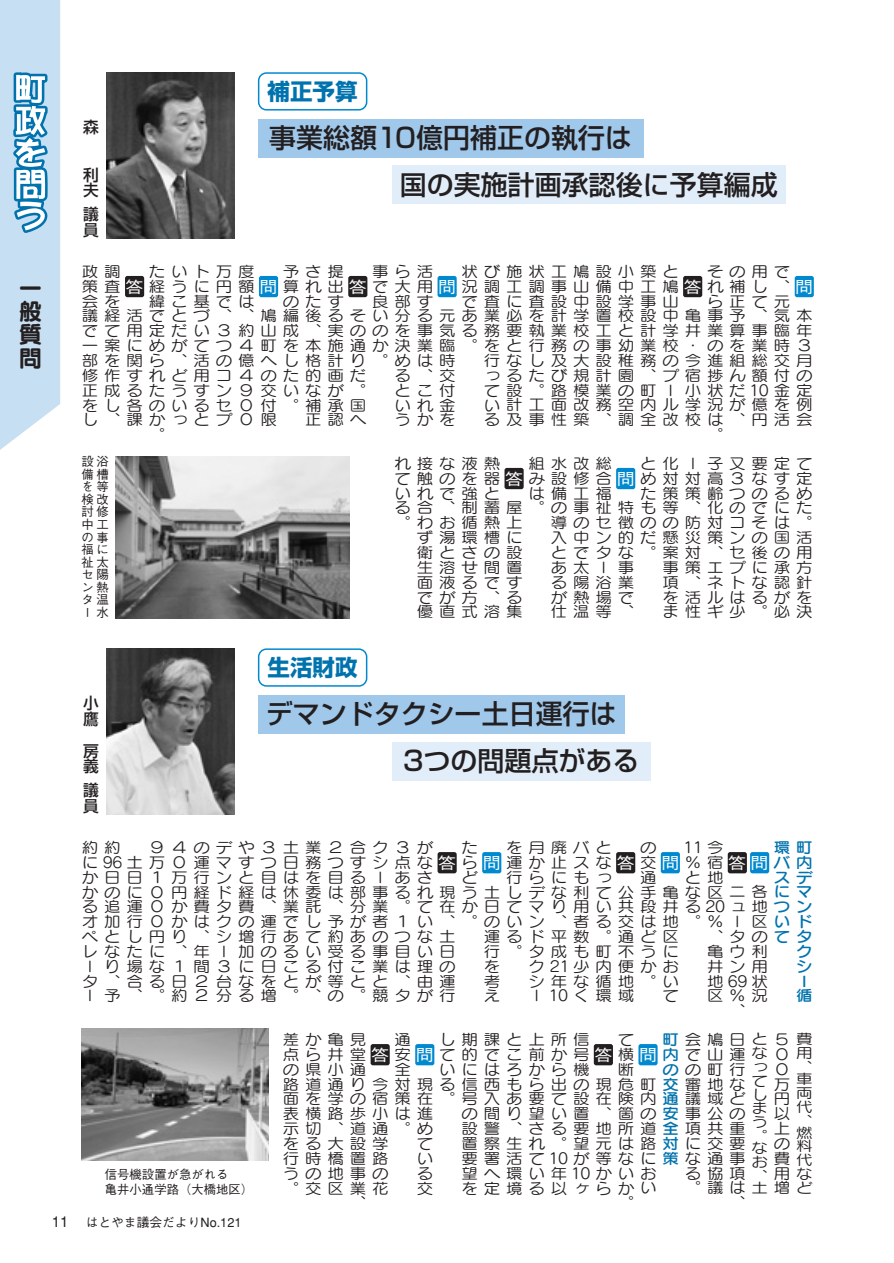
<style>
.page{position:relative;width:894px;height:1263px;background:#fff}
.page>*{position:absolute;margin:0;border:0;box-sizing:border-box;transform-origin:0 0}
.t1{font:500 27px/46.8px "Shin Go";color:#231f20}
.t2{font:23.4px/23.4px "Seurat CID B";color:#231f20;text-align:justify}
.t3{font:700 22.5px "Shin Go";color:#0073ae}
.t4{font:500 15.75px/15.8px "Shin Go";color:#231f20}
.t5{font:14.85px/14.9px "Seurat CID M";letter-spacing:.355em;color:#231f20;scale:1.11 1}
.t6{font:13.8px/13.8px "Seurat CID M";color:#231f20;text-align:justify;scale:1.19 1}
.t7{font:500 12.75px "Gothic BBB";color:#231f20}
.t8{font:500 12.3px/12.6px "Gothic BBB";color:#231f20}
.s1{font-family:"Gothic BBB";font-weight:500;font-size:16.2px;color:#fff}
.s2{font-family:"Seurat CID DB";color:#0073ae}
.s3{font-size:15px}
.s4{font-size:13.8px}
</style>
<div class="page">
<svg style="left:0;top:0;width:60px;height:450px;background:#c0dbee"></svg>
<div style="left:259px;top:276px;width:19px;height:21px;background:#0089cf;border-radius:2px"></div>
<div style="left:438px;top:276px;width:19px;height:21px;background:#0089cf;border-radius:2px"></div>
<div style="left:125px;top:276px;width:19px;height:21px;background:#231f20;border-radius:2px"></div>
<div style="left:348px;top:276px;width:19px;height:21px;background:#231f20;border-radius:2px"></div>
<div style="left:683px;top:276px;width:19px;height:21px;background:#231f20;border-radius:2px"></div>
<div style="left:795px;top:276px;width:19px;height:21px;background:#0089cf;border-radius:2px"></div>
<div style="left:505px;top:468px;width:19px;height:21px;background:#231f20;border-radius:2px"></div>
<div style="left:616px;top:468px;width:19px;height:21px;background:#0089cf;border-radius:2px"></div>
<div style="left:258px;top:119px;width:385px;height:38px;background:#a0c8ea"></div>
<div style="left:392px;top:166px;width:394px;height:38px;background:#e1edf8"></div>
<svg style="left:258px;top:72px;width:109px;height:39px"></svg>
<div style="left:638px;top:1044px;width:20px;height:21px;background:#0089cf;border-radius:2px"></div>
<div style="left:482px;top:852px;width:19px;height:21px;background:#0089cf;border-radius:2px"></div>
<div style="left:728px;top:852px;width:19px;height:21px;background:#231f20;border-radius:2px"></div>
<div style="left:616px;top:852px;width:19px;height:21px;background:#231f20;border-radius:2px"></div>
<div style="left:438px;top:852px;width:19px;height:21px;background:#231f20;border-radius:2px"></div>
<div style="left:750px;top:852px;width:19px;height:21px;background:#0089cf;border-radius:2px"></div>
<div style="left:661px;top:852px;width:19px;height:21px;background:#0089cf;border-radius:2px"></div>
<div style="left:594px;top:1044px;width:19px;height:21px;background:#231f20;border-radius:2px"></div>
<div style="left:415px;top:1044px;width:19px;height:21px;background:#0089cf;border-radius:2px"></div>
<div style="left:371px;top:1044px;width:19px;height:21px;background:#231f20;border-radius:2px"></div>
<div style="left:258px;top:695px;width:367px;height:38px;background:#a0c8ea"></div>
<div style="left:392px;top:742px;width:259px;height:38px;background:#e1edf8"></div>
<svg style="left:258px;top:648px;width:109px;height:39px"></svg>
<img style="left:81px;top:1029px;width:188px;height:132px">
<img style="left:115px;top:456px;width:234px;height:163px">
<svg style="left:107px;top:72px;width:128px;height:166px;background:#575757"></svg>
<svg style="left:107px;top:648px;width:128px;height:166px;background:#7f7f7f"></svg>
<p class="t2" style="left:19px;top:279px;width:25px">一般質問</p>
<p class="t4" style="left:83px;top:121px;width:17px">森</p>
<p class="t4" style="left:83px;top:169px;width:17px">利夫</p>
<p class="t4" style="left:83px;top:208px;width:17px">議員</p>
<p class="t3" style="left:268px;top:83px;width:91px">補正予算</p>
<p class="t1" style="left:400px;top:118px;width:379px;text-indent:-131px">事業総額10億円補正の執行は<br>国の実施計画承認後に予算編成</p>
<p class="t5" style="left:461px;top:258px;width:197px;line-height:29.7px">状び施状工鳩設小築とで査に査設中設学事山</p>
<p class="t5" style="left:149px;top:258px;width:97px;line-height:29.7px">たいト万度緯こ基では</p>
<p class="t5" style="left:283px;top:258px;width:57px;line-height:29.7px">予さ提のたす</p>
<p class="t5" style="left:372px;top:258px;width:57px;line-height:29.7px">事ら活良部す</p>
<p class="t5" style="left:82px;top:258px;width:36px;line-height:29.7px">政調会を</p>
<p class="t5" style="left:707px;top:266px;width:77px">その用で</p>
<p class="t5" style="left:82px;top:281px;width:660px">策査<span class="s1">答</span>経うに円額<span class="s1">問</span>算れ出<span class="s1">答</span>で大用<span class="s1">問</span>況調工調事山備中工鳩<span class="s1">答</span>れ補し、<span class="s1">問</span></p>
<p class="t5" style="left:707px;top:296px;width:77px">ら正て元</p>
<p class="t5" style="left:82px;top:310px;width:660px;text-align:right">議経活でとづ、、鳩編後るそい分る元あ業必を計学置校設中亀事予、気本でて用定だい３約山成、実ののを事気る務要執業校工と計学井業算事臨年一案にめがてつ４町を本施通か決業臨。をと行務の事幼業校・のを業時３行なし及大設稚務の今進組総交月<br>っるたび規計園、プ宿捗ん額付の<br>て設。路模業の町ー小状だ10金定<br>い計工面改務空内ル学況が億を例<br>る及事性築、調全改校は、円活会</p>
<p class="t5" style="left:394px;top:355px;width:57px;text-align:justify;text-indent:-313px">部を関ら、活の億へし格計り。めは時る、交とこ付いれ金うかを</p>
<p class="t5" style="left:82px;top:370px;width:258px;text-align:right">修作すれど用コ４のた的画だ正成るたうすン９交いなが。をし各のいるセ０付。補承国正認へ</p>
<p class="t5" style="left:82px;top:414px;width:177px">し、課かっとプ０限</p>
<p class="t5" style="left:707px;top:429px;width:16px">。</p>
<p class="t5" style="left:149px;top:429px;width:16px">。</p>
<p class="t8" style="left:82px;top:457px;width:29px;text-align:justify">設浴備槽を等検改討修中工の事福に祉太セ陽ン熱タ温ー水</p>
<p class="t5" style="left:394px;top:458px;width:378px;text-align:right">と化ー子又要定て<br>て触のを器<span class="s1">答</span>み設修合<span class="s1">問</span>め対対高３なす定た策策齢つのるめ<br>る合、制蓄屋。の事祉特も等、化のでにた導のセ徴のの防対コそは。<br>入中ン的だ懸災策ンの国活<br>とでタな。案対、セ後の用<br>事策エプに承方<br>項、ネトな認針<br>を活ルはるがを<br>ま性ギ少。必決</p>
<p class="t5" style="left:528px;top:450px;width:77px;line-height:29.7px">組水改総は備工福</p>
<p class="t5" style="left:394px;top:450px;width:97px;line-height:29.7px">れ接な液熱いれで強と</p>
<p class="t5" style="left:417px;top:517px;width:97px;text-align:justify;text-indent:-22px">。わお循熱上ず湯環槽に衛とさの設生溶せ間置面液るですでが方、る優直式溶集</p>
<p class="t5" style="left:551px;top:562px;width:77px;text-align:justify">あ太ー事る陽浴業が熱場で仕温等、</p>
<p class="t4" style="left:83px;top:697px;width:17px">小鷹</p>
<p class="t4" style="left:83px;top:745px;width:17px">房義</p>
<p class="t4" style="left:83px;top:784px;width:17px">議員</p>
<p class="t3" style="left:268px;top:659px;width:91px">生活財政</p>
<p class="t1" style="left:403px;top:694px;width:238px;text-indent:-137px">デマンドタクシー土日運行は<br>3つの問題点がある</p>
<p class="t5" style="left:82px;top:835px;width:318px;line-height:29.7px;text-align:right">９４のデや３土業２合ク３が<br>か日日１万行ンと目はを目るーあさ</p>
<p class="t5" style="left:506px;top:835px;width:97px;line-height:29.7px">を月廃バと行らにもっ</p>
<p class="t5" style="left:82px;top:842px;width:36px">約約</p>
<p class="t5" style="left:461px;top:835px;width:16px;line-height:29.7px">たど</p>
<p class="t5" style="left:683px;top:835px;width:38px;line-height:29.7px">11今と地</p>
<p class="t5" style="left:82px;top:842px;width:660px;text-align:right"><span class="s2">環町<br></span>に96土万０運マすつ日務つすシ点な<span class="s1">答</span>ら<span class="s1">問</span>運か止スな<span class="s1">答</span>交<span class="s1">問</span>％宿<span class="s1">答問</span><span class="s2">バ内スデ<br></span>かのに０円経ド経は休委は部事るれ現う土しデな利て公手亀な区ニ各<span class="s2">にマ</span>る追運０か費タ費、業託、分業。て在か日てマり用い共段井る20ュ地<span class="s2">つン</span>オ加行０かはクの運でし予が者１い、。のいン、者る交は地。％ー区<span class="s2">いド</span>、タの<span class="s2">てタ<br>ク<br>シ<br>ー<br>循</span></p>
<p class="t5" style="left:640px;top:835px;width:16px;line-height:29.7px">の通</p>
<p class="t5" style="left:82px;top:931px;width:338px;text-align:justify">ペとし円り、シ増行あて約あのつな土レなたに、年ー加のるい受る事目い日ーり場な１間３に日こる付こ業は理のタ、合る日２台なをとが等とと、由運ー予、。約２分る増。、の。競タが行</p>
<p class="t5" style="left:484px;top:931px;width:177px;text-align:right">運るド平数。通ど区行。タ成も町不うにク21少内便かお<br>シ年な循地。い<br>て</p>
<p class="t5" style="left:707px;top:946px;width:57px;text-align:center">亀ウ利井ン用地69状区％況、</p>
<p class="t5" style="left:484px;top:961px;width:16px;text-align:justify">を考え</p>
<p class="t5" style="left:528px;top:990px;width:97px">ー10く環域</p>
<p class="t8" style="left:105px;top:1168px;width:150px;line-height:15.5px">信号機設置が急がれる<br>亀井小通学路（大橋地区）</p>
<p class="t7" style="left:52px;top:1217px;width:191px"><span class="s3">11</span> はとやま議会だよりNo.121</p>
<p class="t5" style="left:439px;top:1027px;width:137px;line-height:29.7px">し期課と上所信いにはろから機</p>
<p class="t5" style="left:662px;top:1034px;width:137px"><span class="s2">町</span>会鳩日<span class="s4">と</span>５<span class="s4">費</span></p>
<p class="t6" style="left:796px;top:1048px;width:15px">用、</p>
<p class="t6" style="left:796px;top:1074px;width:15px">車両代、</p>
<p class="t6" style="left:796px;top:1127px;width:15px">燃料代</p>
<p class="t5" style="left:685px;top:1168px;width:117px;text-align:right">用<span class="s4">な<br></span>。議は<span class="s4">土</span>増<span class="s4">ど</span></p>
<p class="t5" style="left:283px;top:1027px;width:77px;line-height:29.7px">差か亀見の県小通</p>
<p class="t5" style="left:394px;top:1027px;width:16px;line-height:29.7px">通全</p>
<p class="t5" style="left:618px;top:1027px;width:16px;line-height:29.7px">て断</p>
<p class="t6" style="left:752px;top:1048px;width:15px">なってしまう。</p>
<p class="t6" style="left:752px;top:1143px;width:15px">なお、</p>
<p class="t5" style="left:283px;top:1049px;width:419px;text-align:right">点ら井堂<span class="s1">答</span>安<span class="s1">問</span>て的でこ前か号<span class="s1">答</span>横<span class="s1">問</span><span class="s2">内</span>で山運<span class="s2">の</span>の町行<br>路道通り今対現る信西もら出の現危町<span class="s2">交</span>審地な面を学の宿策在。号入あ要て設在険内<span class="s2">通</span>議域どの間り望い置、箇の<span class="s2">安</span>事公の<br>設警、さる要地所道<span class="s2">全</span>項共重<br>置察生れ。望元は路<span class="s2">対</span>に交要<br>要署活て10が等なに<span class="s2">策</span>な通事<br>る協項</p>
<p class="t5" style="left:729px;top:1197px;width:16px">、</p>
<p class="t5" style="left:774px;top:1049px;width:16px;text-align:justify">０<br>０万円以上の費</p>
<p class="t5" style="left:283px;top:1108px;width:137px;text-align:right">表横路歩小は進示切、道通。めて<br>い<br>る<br>交</p>
<p class="t5" style="left:283px;top:1138px;width:97px;text-align:justify">をる大設学行時橋置路うの地事の。交区業花</p>
<p class="t5" style="left:461px;top:1168px;width:177px">望へ環い年10かいおを定境る以ヶらかい</p>
<p class="t5" style="left:350px;top:1197px;width:16px">、</p>
<p class="t5" style="left:618px;top:1197px;width:16px">。</p>
</div>
